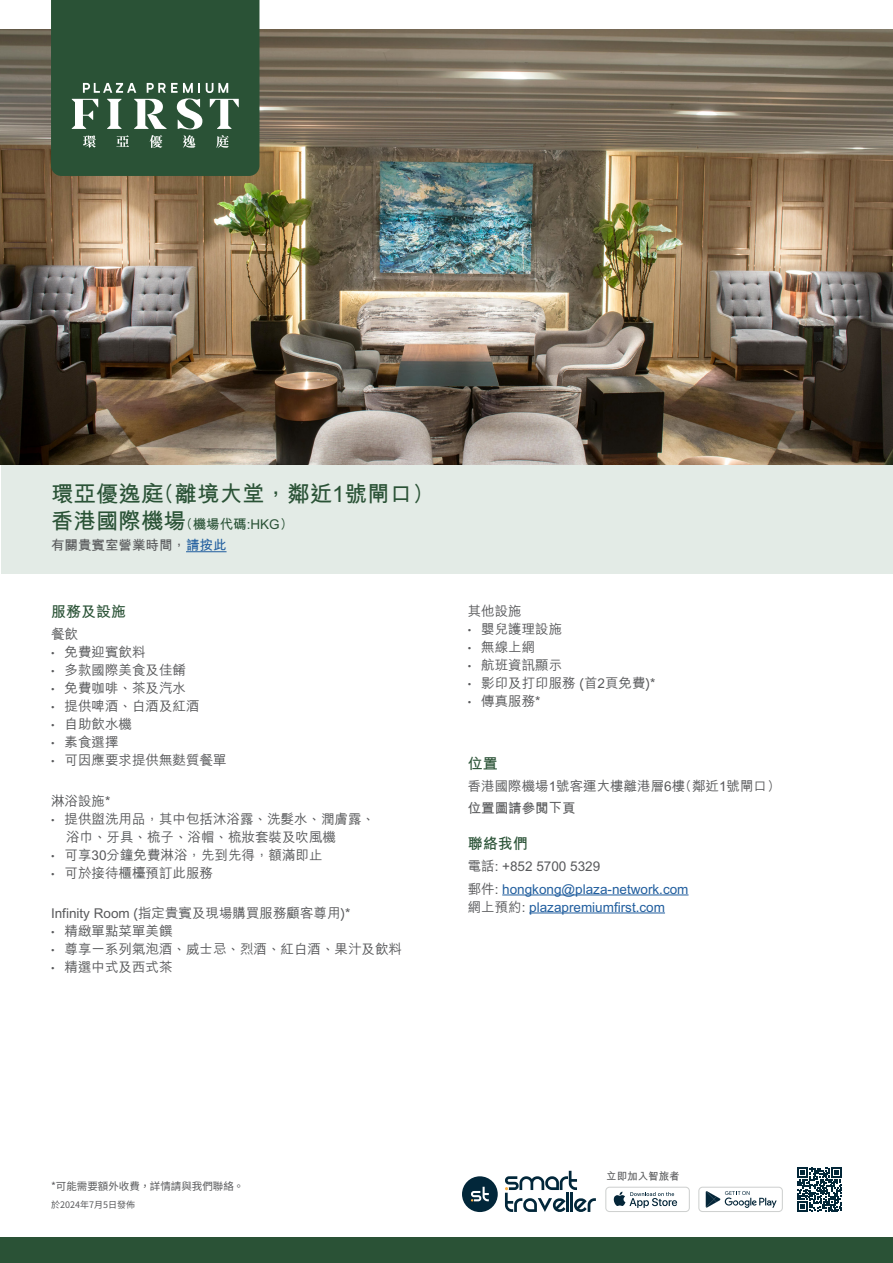
<style>
.page{position:relative;width:893px;height:1263px;background:#fff}
.page>*{position:absolute;margin:0;border:0;box-sizing:border-box;transform-origin:0 0}
.t1{font:700 22.5px "M Hei HK";color:#2a5236}
.t2{font:700 15px "M Hei HK";color:#2a5236}
.t3{font:500 13.5px/18px "M Hei HK";color:#58595b}
.t4{font:500 13.5px/22.2px "M Hei HK";color:#215e9e}
.t5{font:700 13.5px/21px "M Hei HK";color:#2a5236}
.t6{font:700 13.5px "M Hei HK";color:#58595b}
.t7{font:10.5px "Noto Sans CJ Ktc";color:#58595b}
.t8{font:700 10.5px "M Hei HK";color:#58595b}
.t9{font:9px "Noto Sans CJ Ktc";color:#58595b}
.s1{font-size:22.5px}
.s2{color:#58595b}
.s3{color:#215e9e}
.s4{font-family:"Merel";font-weight:400}
</style>
<div class="page">
<div style="left:1px;top:464px;width:891px;height:110px;background:#e3ebe6"></div>
<div style="left:0;top:1237px;width:893px;height:26px;background:#2a5236"></div>
<svg style="left:797px;top:1167px;width:45px;height:45px"></svg>
<div style="left:462px;top:1176px;width:36px;height:36px;background:#02273a;border-radius:50%"></div>
<svg style="left:471px;top:1187px;width:18px;height:14px"></svg>
<svg style="left:505px;top:1171px;width:91px;height:41px"></svg>
<div style="left:605px;top:1187px;width:85px;height:25px;background:#d6d8d7;border-radius:4px"></div>
<div style="left:606px;top:1188px;width:83px;height:23px;background:#fff;border-radius:3px"></div>
<svg style="left:613px;top:1192px;width:64px;height:16px"></svg>
<div style="left:698px;top:1187px;width:85px;height:25px;background:#d6d8d7;border-radius:4px"></div>
<div style="left:699px;top:1188px;width:83px;height:23px;background:#fff;border-radius:3px"></div>
<svg style="left:706px;top:1191px;width:71px;height:17px"></svg>
<img style="left:1px;top:29px;width:891px;height:435px">
<hr style="left:186px;top:551px;width:41px;height:1px;background:#215e9e">
<hr style="left:502px;top:895px;width:186px;height:1px;background:#215e9e">
<hr style="left:529px;top:913px;width:136px;height:1px;background:#215e9e">
<svg style="left:51px;top:0;width:208px;height:176px;background:#395e44"></svg>
<h1 class="t1" style="left:51px;top:478px;width:374px">環亞優逸庭(離境大堂，鄰近1號閘口)</h1>
<p class="t5" style="left:51px;top:513px;width:237px"><span class="s1">香港國際機場</span>(機場代碼:HKG)<span class="s2">有關貴賓室營業時間，</span><span class="s3">請按此</span></p>
<p class="t2" style="left:51px;top:601px;width:76px">服務及設施</p>
<p class="t3" style="left:51px;top:624px;width:28px">餐飲</p>
<p class="t3" style="left:51px;top:642px;width:96px"><span class="s4">•</span> 免費迎賓飲料</p>
<p class="t3" style="left:51px;top:660px;width:136px"><span class="s4">•</span> 多款國際美食及佳餚</p>
<p class="t3" style="left:51px;top:678px;width:136px"><span class="s4">•</span> 免費咖啡、茶及汽水</p>
<p class="t3" style="left:51px;top:696px;width:150px"><span class="s4">•</span> 提供啤酒、白酒及紅酒</p>
<p class="t3" style="left:51px;top:714px;width:82px"><span class="s4">•</span> 自助飲水機</p>
<p class="t3" style="left:51px;top:732px;width:69px"><span class="s4">•</span> 素食選擇</p>
<p class="t3" style="left:51px;top:750px;width:177px"><span class="s4">•</span> 可因應要求提供無麩質餐單</p>
<p class="t3" style="left:51px;top:790px;width:61px">淋浴設施*</p>
<p class="t3" style="left:66px;top:808px;width:310px;text-indent:-15px"><span class="s4">•</span> 提供盥洗用品，其中包括沐浴露、洗髮水、潤膚露、浴巾、牙具、梳子、浴帽、梳妝套裝及吹風機</p>
<p class="t3" style="left:51px;top:844px;width:273px"><span class="s4">•</span> 可享30分鐘免費淋浴，先到先得，額滿即止</p>
<p class="t3" style="left:51px;top:862px;width:163px"><span class="s4">•</span> 可於接待櫃檯預訂此服務</p>
<p class="t3" style="left:51px;top:903px;width:301px">Infinity Room (指定貴賓及現場購買服務顧客尊用)*</p>
<p class="t3" style="left:51px;top:921px;width:123px"><span class="s4">•</span> 精緻單點菜單美饌</p>
<p class="t3" style="left:51px;top:939px;width:352px"><span class="s4">•</span> 尊享一系列氣泡酒、威士忌、烈酒、紅白酒、果汁及飲料</p>
<p class="t3" style="left:51px;top:957px;width:123px"><span class="s4">•</span> 精選中式及西式茶</p>
<p class="t3" style="left:468px;top:601px;width:55px">其他設施</p>
<p class="t3" style="left:468px;top:619px;width:96px"><span class="s4">•</span> 嬰兒護理設施</p>
<p class="t3" style="left:468px;top:637px;width:69px"><span class="s4">•</span> 無線上網</p>
<p class="t3" style="left:468px;top:655px;width:96px"><span class="s4">•</span> 航班資訊顯示</p>
<p class="t3" style="left:468px;top:673px;width:189px"><span class="s4">•</span> 影印及打印服務 (首2頁免費)*</p>
<p class="t3" style="left:468px;top:691px;width:74px"><span class="s4">•</span> 傳真服務*</p>
<p class="t2" style="left:468px;top:752px;width:31px">位置</p>
<p class="t3" style="left:468px;top:776px;width:308px">香港國際機場1號客運大樓離港層6樓(鄰近1號閘口)</p>
<p class="t6" style="left:468px;top:798px;width:109px">位置圖請參閱下頁</p>
<p class="t2" style="left:468px;top:833px;width:61px">聯絡我們</p>
<p class="t4" style="left:468px;top:854px;width:222px"><span class="s2">電話: +852 5700 5329<br>郵件:</span> hongkong@plaza-network.com</p>
<p class="t4" style="left:468px;top:894px;width:199px"><span class="s2">網上預約:</span> plazapremiumfirst.com</p>
<p class="t7" style="left:51px;top:1181px;width:195px">*可能需要額外收費 ， 詳情請與我們聯絡 。</p>
<p class="t9" style="left:51px;top:1200px;width:85px">於2024年7月5日發佈</p>
<p class="t8" style="left:606px;top:1168px;width:75px">立即加入智旅者</p>
</div>
